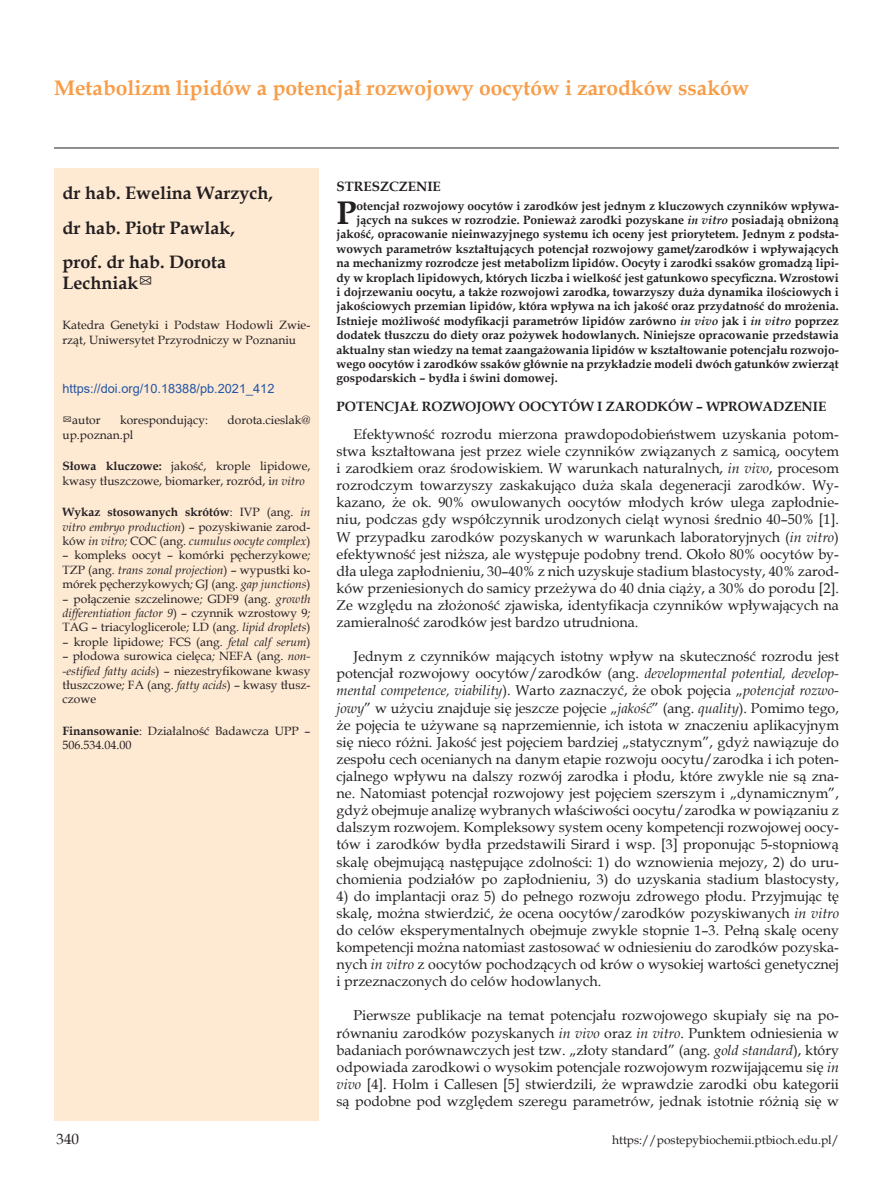
<style>
.page{position:relative;width:893px;height:1191px;background:#fff}
.page>*{position:absolute;margin:0;border:0;box-sizing:border-box;transform-origin:0 0}
._7_Streszczenie{font:700 32.7px "Book Antiqua";color:#231f20}
._1_Tytul{font:700 21px "Book Antiqua";color:#f89d48}
._2_Autor{font:700 18px/21.6px "Book Antiqua";color:#231f20}
.t1{font:15px "Book Antiqua";color:#231f20}
.Body_tekst{font:14.25px/17.1px "Book Antiqua";color:#231f20;text-align:justify}
.Tytul_1{font:700 13.5px "Book Antiqua";color:#231f20}
._6_DOI{font:12.75px "Arial";color:#2356a6}
._7_Streszczenie-2{font:700 12px "Book Antiqua";color:#231f20}
._5_Skroty{font:12px/14.4px "Book Antiqua";color:#231f20;text-align:justify}
._5_Skroty-2{font:italic 12px/14.4px "Book Antiqua";color:#231f20;text-align:justify}
._3_Adres{font:12px/14.4px "Book Antiqua";color:#231f20}
.s1{font-weight:700}
.s2{font-style:italic}
.s3{font-weight:700;font-style:normal}
.s4{font-style:normal}
</style>
<div class="page">
<hr style="left:54px;top:148px;width:785px;height:1px;background:#231f20">
<div style="left:54px;top:172px;width:265px;height:948px;background:#fee9d3"></div>
<p class="_1_Tytul" style="left:54px;top:73px;width:697px">Metabolizm lipidów a potencjał rozwojowy oocytów i zarodków ssaków</p>
<p class="_2_Autor" style="left:63px;top:182px;width:212px">dr hab. Ewelina Warzych,</p>
<p class="_2_Autor" style="left:63px;top:217px;width:174px">dr hab. Piotr Pawlak,</p>
<p class="_2_Autor" style="left:63px;top:251px;width:165px">prof. dr hab. Dorota<br>Lechniak✉</p>
<p class="_3_Adres" style="left:63px;top:318px;width:249px">Katedra Genetyki i Podstaw Hodowli Zwie&shy;rząt, Uniwersytet Przyrodniczy w Poznaniu</p>
<p class="_6_DOI" style="left:63px;top:380px;width:213px">https://doi.org/10.18388/pb.2021_412</p>
<p class="_5_Skroty" style="left:63px;top:413px;width:40px">✉autor</p>
<p class="_5_Skroty" style="left:120px;top:413px;width:89px">korespondujący:</p>
<p class="_5_Skroty" style="left:228px;top:413px;width:84px">dorota.cieslak@</p>
<p class="_5_Skroty" style="left:63px;top:427px;width:72px">up.poznan.pl</p>
<p class="_5_Skroty" style="left:63px;top:459px;width:249px"><span class="s1">Słowa kluczowe:</span> jakość, krople lipidowe, kwasy tłuszczowe, biomarker, rozród, i<span class="s2">n vitro</span></p>
<p class="_5_Skroty-2" style="left:63px;top:504px;width:249px"><span class="s3">Wykaz stosowanych skrótów</span><span class="s4">: IVP (ang.</span> in vitro embryo production<span class="s4">) – pozyskiwanie zarod&shy;ków</span> in vitro; <span class="s4">COC (ang.</span> cumulus oocyte complex<span class="s4">)</span></p>
<p class="_5_Skroty" style="left:63px;top:548px;width:249px">– kompleks oocyt – komórki pęcherzykowe<span class="s2">; </span>TZP (ang. <span class="s2">trans zonal projection</span>) – wypustki ko&shy;mórek pęcherzykowych<span class="s2">;</span> GJ (ang. <span class="s2">gap junctions</span>)</p>
<p class="_5_Skroty" style="left:63px;top:591px;width:249px">– połączenie szczelinowe<span class="s2">;</span> GDF9 (ang. <span class="s2">growth differentiation factor 9</span>) – czynnik wzrostowy 9<span class="s2">; </span>TAG – triacyloglicerole<span class="s2">;</span> LD (ang. <span class="s2">lipid droplets</span>)</p>
<p class="_5_Skroty" style="left:63px;top:634px;width:249px">– krople lipidowe<span class="s2">;</span> FCS (ang. <span class="s2">fetal calf serum</span>)</p>
<p class="_5_Skroty" style="left:63px;top:648px;width:249px">– płodowa surowica cielęca<span class="s2">;</span> NEFA (ang. <span class="s2">non--estified fatty acids</span>) – niezestryfikowane kwasy tłuszczowe<span class="s2">;</span> FA (ang. <span class="s2">fatty acids</span>) – kwasy tłusz&shy;czowe</p>
<p class="_5_Skroty" style="left:63px;top:723px;width:249px"><span class="s1">Finansowanie</span>: Działalność Badawcza UPP –<br>506.534.04.00</p>
<p class="Tytul_1" style="left:337px;top:177px;width:106px">STRESZCZENIE</p>
<p class="_7_Streszczenie" style="left:337px;top:190px;width:22px">P</p>
<p class="_7_Streszczenie-2" style="left:357px;top:197px;width:484px">otencjał rozwojowy oocytów i zarodków jest jednym z kluczowych czynników wpływa-</p>
<p class="_7_Streszczenie-2" style="left:357px;top:212px;width:484px">jących na sukces w rozrodzie. Ponieważ zarodki pozyskane <span class="s2">in vitro</span> posiadają obniżoną</p>
<p class="_7_Streszczenie-2" style="left:337px;top:226px;width:504px">jakość, opracowanie nieinwazyjnego systemu ich oceny jest priorytetem. Jednym z podsta-</p>
<p class="_7_Streszczenie-2" style="left:337px;top:240px;width:504px">wowych parametrów kształtujących potencjał rozwojowy gamet/zarodków i wpływających</p>
<p class="_7_Streszczenie-2" style="left:337px;top:255px;width:504px">na mechanizmy rozrodcze jest metabolizm lipidów. Oocyty i zarodki ssaków gromadzą lipi-</p>
<p class="_7_Streszczenie-2" style="left:337px;top:269px;width:504px">dy w kroplach lipidowych, których liczba i wielkość jest gatunkowo specyficzna. Wzrostowi</p>
<p class="_7_Streszczenie-2" style="left:337px;top:284px;width:504px">i dojrzewaniu oocytu, a także rozwojowi zarodka, towarzyszy duża dynamika ilościowych i</p>
<p class="_7_Streszczenie-2" style="left:337px;top:298px;width:504px">jakościowych przemian lipidów, która wpływa na ich jakość oraz przydatność do mrożenia.</p>
<p class="_7_Streszczenie-2" style="left:337px;top:312px;width:504px">Istnieje możliwość modyfikacji parametrów lipidów zarówno <span class="s2">in vivo</span> jak i <span class="s2">in vitro</span> poprzez</p>
<p class="_7_Streszczenie-2" style="left:337px;top:327px;width:504px">dodatek tłuszczu do diety oraz pożywek hodowlanych. Niniejsze opracowanie przedstawia</p>
<p class="_7_Streszczenie-2" style="left:337px;top:341px;width:504px">aktualny stan wiedzy na temat zaangażowania lipidów w kształtowanie potencjału rozwojo-</p>
<p class="_7_Streszczenie-2" style="left:337px;top:356px;width:504px">wego oocytów i zarodków ssaków głównie na przykładzie modeli dwóch gatunków zwierząt</p>
<p class="_7_Streszczenie-2" style="left:337px;top:370px;width:223px">gospodarskich – bydła i świni domowej.</p>
<p class="Tytul_1" style="left:337px;top:397px;width:491px">POTENCJAŁ ROZWOJOWY OOCYTÓW I ZARODKÓW – WPROWADZENIE</p>
<p class="Body_tekst" style="left:337px;top:425px;width:504px;text-indent:17px">Efektywność rozrodu mierzona prawdopodobieństwem uzyskania potom&shy;stwa kształtowana jest przez wiele czynników związanych z samicą, oocytem i zarodkiem oraz środowiskiem. W warunkach naturalnych, <span class="s2">in vivo</span>, procesom rozrodczym towarzyszy zaskakująco duża skala degeneracji zarodków. Wy&shy;kazano, że ok. 90% owulowanych oocytów młodych krów ulega zapłodnie&shy;niu, podczas gdy współczynnik urodzonych cieląt wynosi średnio 40–50% [1].<br>W przypadku zarodków pozyskanych w warunkach laboratoryjnych (<span class="s2">in vitro</span>) efektywność jest niższa, ale występuje podobny trend. Około 80% oocytów by&shy;dła ulega zapłodnieniu, 30–40% z nich uzyskuje stadium blastocysty, 40% zarod&shy;ków przeniesionych do samicy przeżywa do 40 dnia ciąży, a 30% do porodu [2].<br>Ze względu na złożoność zjawiska, identyfikacja czynników wpływających na zamieralność zarodków jest bardzo utrudniona.</p>
<p class="Body_tekst" style="left:337px;top:647px;width:504px;text-indent:17px">Jednym z czynników mających istotny wpływ na skuteczność rozrodu jest potencjał rozwojowy oocytów/zarodków (ang. <span class="s2">developmental potential, develop&shy;mental competence, viability</span>). Warto zaznaczyć, że obok pojęcia „<span class="s2">potencjał rozwo&shy;jowy</span>” w użyciu znajduje się jeszcze pojęcie „<span class="s2">jakość</span>” (ang. <span class="s2">quality</span>). Pomimo tego, że pojęcia te używane są naprzemiennie, ich istota w znaczeniu aplikacyjnym się nieco różni. Jakość jest pojęciem bardziej „statycznym”, gdyż nawiązuje do zespołu cech ocenianych na danym etapie rozwoju oocytu/zarodka i ich poten&shy;cjalnego wpływu na dalszy rozwój zarodka i płodu, które zwykle nie są zna&shy;ne. Natomiast potencjał rozwojowy jest pojęciem szerszym i „dynamicznym”, gdyż obejmuje analizę wybranych właściwości oocytu/zarodka w powiązaniu z dalszym rozwojem. Kompleksowy system oceny kompetencji rozwojowej oocy&shy;tów i zarodków bydła przedstawili Sirard i wsp. [3] proponując 5-stopniową skalę obejmującą następujące zdolności: 1) do wznowienia mejozy, 2) do uru&shy;chomienia podziałów po zapłodnieniu, 3) do uzyskania stadium blastocysty,</p>
<p class="Body_tekst" style="left:337px;top:887px;width:504px">4) do implantacji oraz 5) do pełnego rozwoju zdrowego płodu. Przyjmując tę skalę, można stwierdzić, że ocena oocytów/zarodków pozyskiwanych <span class="s2">in vitro </span>do celów eksperymentalnych obejmuje zwykle stopnie 1–3. Pełną skalę oceny kompetencji można natomiast zastosować w odniesieniu do zarodków pozyska&shy;nych <span class="s2">in vitro</span> z oocytów pochodzących od krów o wysokiej wartości genetycznej i przeznaczonych do celów hodowlanych.</p>
<p class="Body_tekst" style="left:337px;top:1006px;width:504px;text-indent:17px">Pierwsze publikacje na temat potencjału rozwojowego skupiały się na po&shy;równaniu zarodków pozyskanych <span class="s2">in vivo</span> oraz <span class="s2">in vitro</span>. Punktem odniesienia w badaniach porównawczych jest tzw. „złoty standard” (ang. <span class="s2">gold standard</span>), który odpowiada zarodkowi o wysokim potencjale rozwojowym rozwijającemu się <span class="s2">in vivo</span> [4]. Holm i Callesen [5] stwierdzili, że wprawdzie zarodki obu kategorii są podobne pod względem szeregu parametrów, jednak istotnie różnią się w</p>
<p class="t1" style="left:57px;top:1128px;width:24px">340</p>
<p class="_5_Skroty" style="left:612px;top:1132px;width:228px">https://postepybiochemii.ptbioch.edu.pl/</p>
</div>
